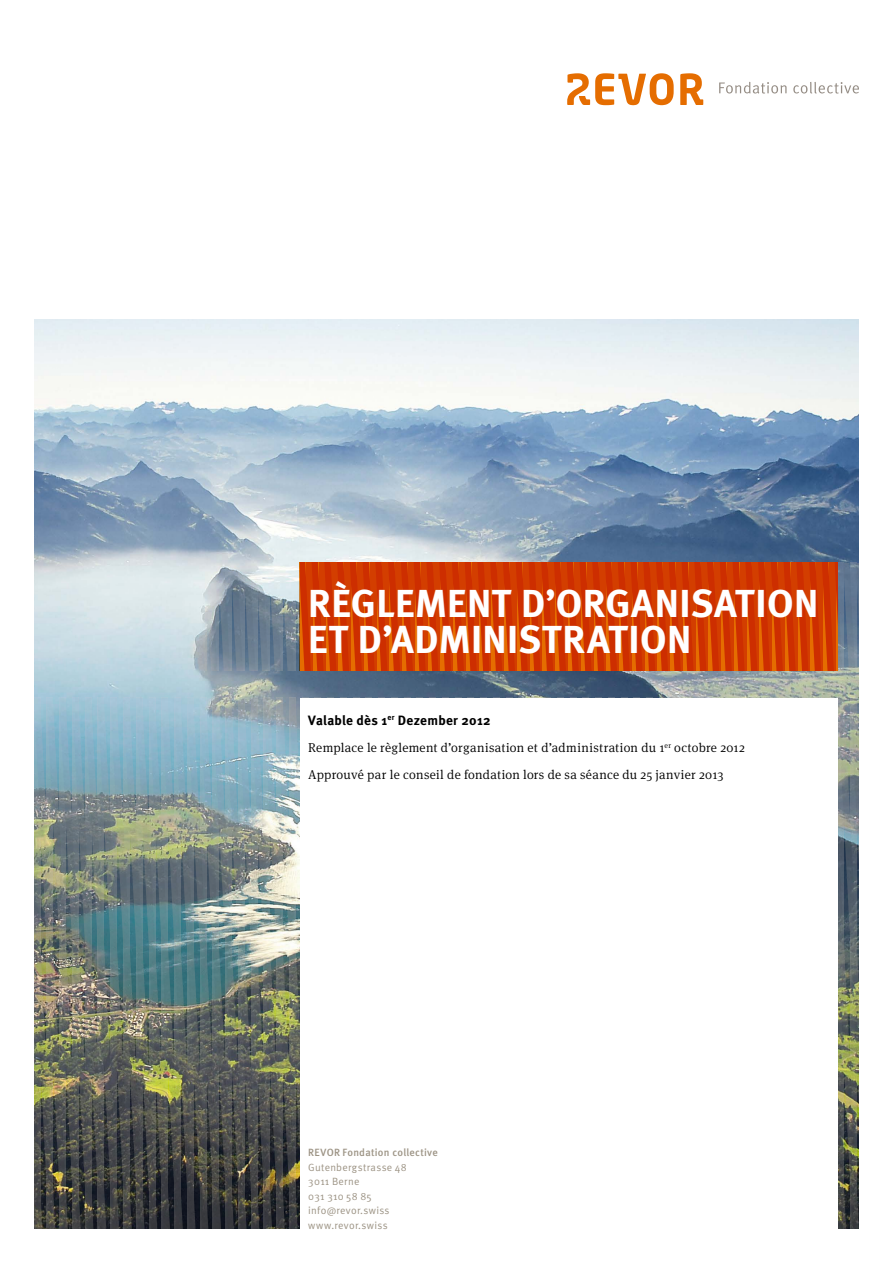
<style>
.page{position:relative;width:893px;height:1263px;background:#fff}
.page>*{position:absolute;margin:0;border:0;box-sizing:border-box;transform-origin:0 0}
.t1{font:700 39px/36px "Meta";letter-spacing:.01em;color:#fff}
.t2{font:700 13.5px "Meta";letter-spacing:.02em;color:#000}
.t3{font:300 12.9px/27px "Meta Serif OT";letter-spacing:.015em;color:#000}
.t4{font:10.5px/14.5px "Meta Normal";letter-spacing:.03em;color:#9d9485}
.t5{font:500 10.5px "Meta";letter-spacing:.025em;color:#9d9485}
</style>
<div class="page">
<img style="left:34px;top:320px;width:825px;height:378px">
<img style="left:34px;top:698px;width:825px;height:531px">
<div style="left:300px;top:698px;width:538px;height:548px;background:#fff"></div>
<svg style="left:34px;top:563px;width:825px;height:108px;background:#c86b47"></svg>
<svg style="left:680px;top:73px;width:23px;height:32px"></svg>
<svg style="left:567px;top:73px;width:107px;height:32px"></svg>
<svg style="left:719px;top:82px;width:67px;height:12px"></svg>
<svg style="left:793px;top:82px;width:66px;height:12px"></svg>
<h1 class="t1" style="left:308px;top:585px;width:511px">RÈGLEMENT D’ORGANISATION<br>ET D’ADMINISTRATION</h1>
<p class="t2" style="left:308px;top:712px;width:184px">Valable dès 1<sup>er</sup> Dezember 2012</p>
<p class="t3" style="left:308px;top:734px;width:438px">Remplace le règlement d’organisation et d’administration du 1<sup>er</sup> octobre 2012<br>Approuvé par le conseil de fondation lors de sa séance du 25 janvier 2013</p>
<p class="t5" style="left:308px;top:1146px;width:131px">REVOR Fondation collective</p>
<p class="t4" style="left:308px;top:1160px;width:100px">Gutenbergstrasse 48<br>3011 Berne<br>031 310 58 85 info@revor.swiss www.revor.swiss</p>
</div>
